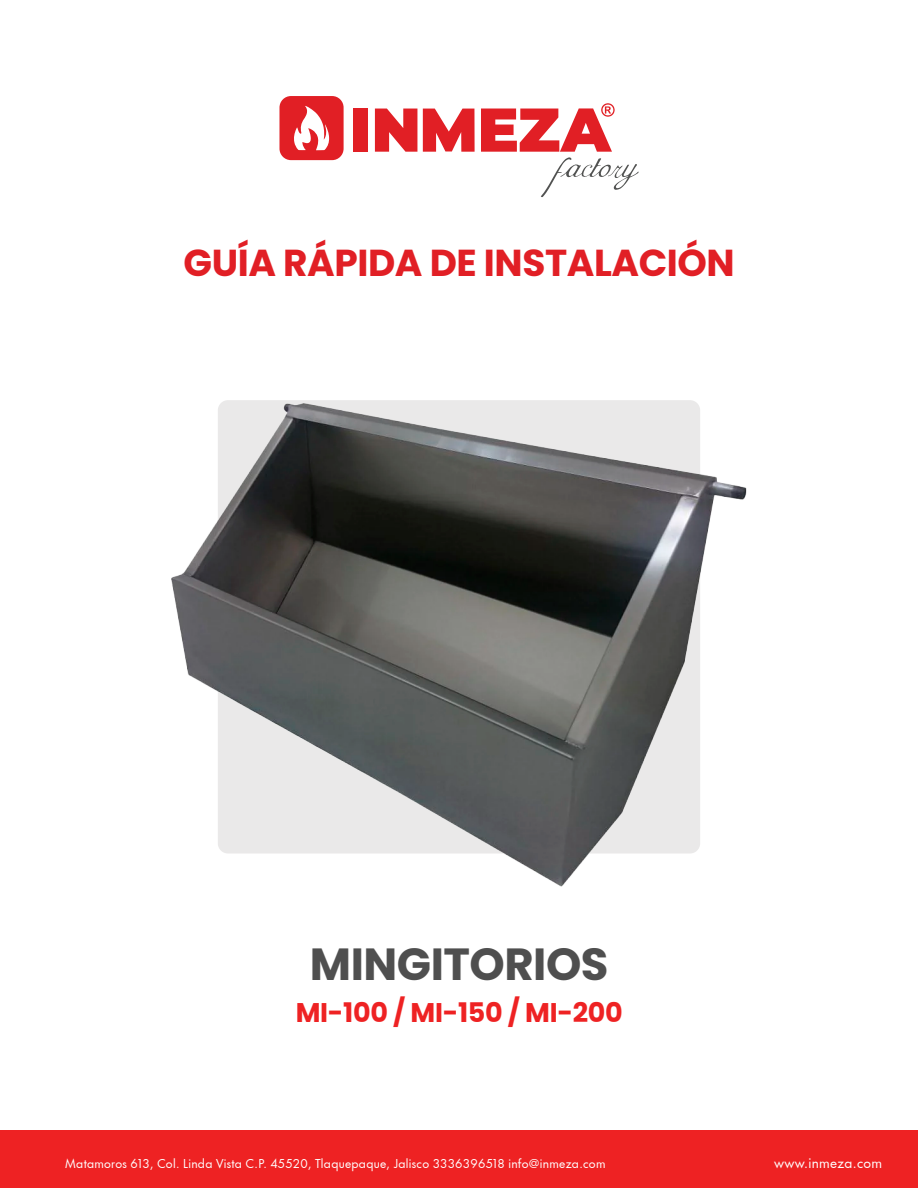
<style>
.page{position:relative;width:918px;height:1188px;background:#fff}
.page>*{position:absolute;margin:0;border:0;box-sizing:border-box;transform-origin:0 0}
.t1{font:700 45px "Poppins";letter-spacing:-.01em;color:#4f4f4f}
.t2{font:700 37.5px "Poppins";letter-spacing:-.01em;color:#e11f25}
.t3{font:700 27px "Poppins";letter-spacing:-.01em;color:#ee2223}
.t4{font:13.5px "Futura Now Headline";letter-spacing:.025em;color:#fff}
.t5{font:12px "Futura Now Headline";letter-spacing:.025em;color:#fff}
</style>
<div class="page">
<div style="left:0;top:1130px;width:918px;height:58px;background:#ee2223"></div>
<svg style="left:279px;top:96px;width:65px;height:64px"></svg>
<div style="left:353px;top:109px;width:15px;height:43px;background:#e11f25"></div>
<svg style="left:375px;top:109px;width:42px;height:43px"></svg>
<svg style="left:423px;top:109px;width:52px;height:43px"></svg>
<svg style="left:481px;top:103px;width:158px;height:94px"></svg>
<img style="left:172px;top:404px;width:574px;height:483px">
<h2 class="t2" style="left:184px;top:242px;width:553px">GUÍA RÁPIDA DE INSTALACIÓN</h2>
<h1 class="t1" style="left:310px;top:938px;width:300px">MINGITORIOS</h1>
<h3 class="t3" style="left:296px;top:997px;width:329px">MI-100 / MI-150 / MI-200</h3>
<p class="t5" style="left:65px;top:1153px;width:542px">Matamoros 613, Col. Linda Vista C.P. 45520, Tlaquepaque, Jalisco 3336396518 info@inmeza.com</p>
<p class="t4" style="left:774px;top:1152px;width:110px">www.inmeza.com</p>
</div>
